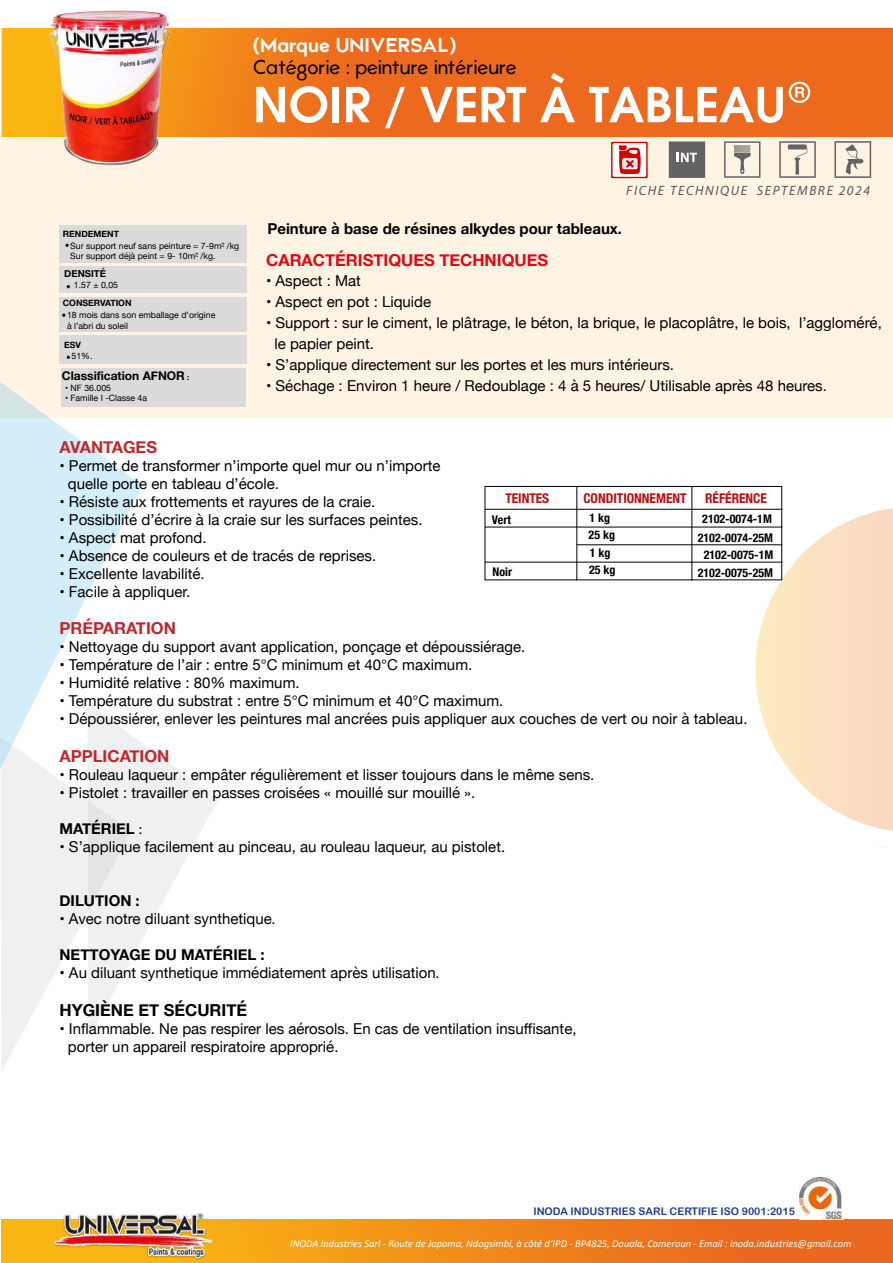
<style>
.page{position:relative;width:893px;height:1263px;background:#fff}
.page>*{position:absolute;margin:0;border:0;box-sizing:border-box;transform-origin:0 0}
.t1{font:53.25px "Av Garde Demi";color:#fff}
.t2{font:19.5px "Atami";letter-spacing:-.01em;color:#000}
.t3{font:700 19.5px "Atami";color:#fff}
.t4{font:700 16.5px "Helvetica Neue";color:#c1272d}
.t5{font:700 16.5px "Helvetica Neue";color:#e30613}
.t6{font:700 16.5px "Helvetica Neue";color:#000}
.t7{font:15px/18px "Helvetica Neue";color:#000}
.t8{font:700 15px "Helvetica Neue";color:#000}
.t9{font:italic 13.5px "Myriad Pro";letter-spacing:.12em;color:#575756}
.t10{font:700 condensed 13.35px "Helvetica Neue";color:#bd0d0d}
.t11{font:700 condensed 12px/17px "Helvetica Neue";color:#000}
.t12{font:700 12px "Helvetica Neue";color:#000}
.t13{font:italic 10.5px "Calibri";color:#fff}
.t14{font:10.5px "Arial Rounded MT Bold";color:#1f3c8f}
.t15{font:700 9.6px "Helvetica Neue";color:#000}
.t16{font:8.7px/10.5px "Helvetica Neue";color:#000}
.t17{font:700 8.7px "Helvetica Neue";color:#000}
.s1{font-size:7.5px}
.s2{font-family:"Myriad Pro";font-weight:400}
.s3{font-family:"Myriad Pro"}
</style>
<div class="page">
<svg style="left:2px;top:28px;width:891px;height:109px;background:#ed6f1c"></svg>
<div style="left:1px;top:137px;width:892px;height:280px;background:#fff3e4"></div>
<svg style="left:2px;top:1219px;width:891px;height:44px;background:#f08419"></svg>
<img style="left:39px;top:1213px;width:185px;height:50px">
<svg style="left:755px;top:507px;width:138px;height:324px"></svg>
<img style="left:30px;top:10px;width:171px;height:156px">
<svg style="left:1px;top:744px;width:217px;height:326px"></svg>
<svg style="left:0;top:381px;width:142px;height:390px;fill:#d3eef9"></svg>
<img style="left:800px;top:1177px;width:43px;height:43px">
<div style="left:485px;top:486px;width:297px;height:94px;border:1px solid #000"></div>
<hr style="left:576px;top:486px;width:1px;height:94px;background:#000">
<hr style="left:691px;top:486px;width:1px;height:94px;background:#000">
<hr style="left:485px;top:509px;width:297px;height:1px;background:#000">
<hr style="left:485px;top:527px;width:297px;height:1px;background:#000">
<hr style="left:577px;top:544px;width:205px;height:1px;background:#000">
<hr style="left:485px;top:562px;width:297px;height:1px;background:#000">
<svg style="left:669px;top:141px;width:36px;height:37px"></svg>
<svg style="left:834px;top:141px;width:37px;height:37px"></svg>
<svg style="left:779px;top:141px;width:37px;height:37px"></svg>
<svg style="left:724px;top:141px;width:36px;height:37px"></svg>
<svg style="left:611px;top:142px;width:37px;height:36px"></svg>
<div style="left:60px;top:225px;width:187px;height:38px;background:#dadada"></div>
<svg style="left:65px;top:244px;width:4px;height:3px"></svg>
<div style="left:60px;top:267px;width:187px;height:26px;background:#dadada"></div>
<div style="left:60px;top:297px;width:187px;height:35px;background:#dadada"></div>
<svg style="left:62px;top:313px;width:4px;height:4px"></svg>
<div style="left:60px;top:336px;width:187px;height:28px;background:#dadada"></div>
<div style="left:61px;top:368px;width:185px;height:39px;background:#dadada"></div>
<h2 class="t3" style="left:253px;top:33px;width:205px">(Marque UNIVERSAL)</h2>
<h2 class="t2" style="left:253px;top:56px;width:266px">Catégorie : peinture intérieure</h2>
<h1 class="t1" style="left:253px;top:73px;width:561px">NOIR / VERT À TABLEAU®</h1>
<p class="t17" style="left:63px;top:227px;width:58px">RENDEMENT</p>
<p class="t16" style="left:70px;top:241px;width:171px">Sur support neuf sans peinture = 7-9m² /kg<br>Sur support déjà peint = 9- 10m² /kg.</p>
<p class="t15" style="left:64px;top:266px;width:43px">DENSITÉ</p>
<p class="t16" style="left:74px;top:280px;width:46px">1.57 ± 0,05</p>
<p class="t17" style="left:63px;top:296px;width:70px">CONSERVATION</p>
<p class="t16" style="left:67px;top:310px;width:150px">18 mois dans son emballage d’origine à l’abri du soleil</p>
<p class="t17" style="left:64px;top:339px;width:18px">ESV</p>
<p class="t16" style="left:72px;top:351px;width:22px">51%.</p>
<p class="t12" style="left:62px;top:366px;width:129px">Classification AFNOR <span class="s1">:</span></p>
<p class="t16" style="left:65px;top:383px;width:47px">• NF 36.005</p>
<p class="t16" style="left:65px;top:393px;width:84px">• Famille I -Classe 4a</p>
<p class="t9" style="left:626px;top:182px;width:246px">FICHE TECHNIQUE SEPTEMBRE 2024</p>
<p class="t8" style="left:267px;top:217px;width:356px">Peinture à base de résines alkydes pour tableaux.</p>
<p class="t7" style="left:266px;top:273px;width:96px">• Aspect : Mat</p>
<p class="t7" style="left:266px;top:294px;width:167px">• Aspect en pot : Liquide</p>
<p class="t7" style="left:274px;top:313px;width:609px;line-height:21px;text-indent:-8px">• Support : sur le ciment, le plâtrage, le béton, la brique, le placoplâtre, le bois, l’aggloméré, le papier peint.</p>
<p class="t7" style="left:266px;top:357px;width:409px">• S’applique directement sur les portes et les murs intérieurs.</p>
<p class="t7" style="left:266px;top:378px;width:562px">• Séchage : Environ 1 heure / Redoublage : 4 à 5 heures/ Utilisable après 48 heures.</p>
<p class="t5" style="left:266px;top:247px;width:284px">CARACTÉRISTIQUES TECHNIQUES</p>
<p class="t4" style="left:60px;top:434px;width:99px">AVANTAGES</p>
<p class="t7" style="left:68px;top:457px;width:374px;text-indent:-8px">• Permet de transformer n’importe quel mur ou n’importe quelle porte en tableau d’école.</p>
<p class="t7" style="left:60px;top:493px;width:317px">• Résiste aux frottements et rayures de la craie.</p>
<p class="t7" style="left:60px;top:511px;width:365px">• Possibilité d’écrire à la craie sur les surfaces peintes.</p>
<p class="t7" style="left:60px;top:529px;width:148px">• Aspect mat profond.</p>
<p class="t7" style="left:60px;top:547px;width:318px">• Absence de couleurs et de tracés de reprises.</p>
<p class="t7" style="left:60px;top:565px;width:147px">• Excellente lavabilité.</p>
<p class="t7" style="left:60px;top:583px;width:132px">• Facile à appliquer.</p>
<p class="t4" style="left:60px;top:616px;width:118px">PRÉPARATION</p>
<p class="t7" style="left:60px;top:639px;width:467px">• Nettoyage du support avant application, ponçage et dépoussiérage.</p>
<p class="t7" style="left:60px;top:657px;width:414px">• Température de l’air : entre 5°C minimum et 40°C maximum.</p>
<p class="t7" style="left:60px;top:675px;width:242px">• Humidité relative : 80% maximum.</p>
<p class="t7" style="left:60px;top:693px;width:445px">• Température du substrat : entre 5°C minimum et 40°C maximum.</p>
<p class="t7" style="left:60px;top:711px;width:689px">• Dépoussiérer, enlever les peintures mal ancrées puis appliquer aux couches de vert ou noir à tableau.</p>
<p class="t4" style="left:60px;top:743px;width:111px">APPLICATION</p>
<p class="t7" style="left:60px;top:767px;width:536px">• Rouleau laqueur : empâter régulièrement et lisser toujours dans le même sens.</p>
<p class="t7" style="left:60px;top:785px;width:417px">• Pistolet : travailler en passes croisées « mouillé sur mouillé ».</p>
<p class="t8" style="left:60px;top:817px;width:84px">MATÉRIEL <span class="s2">:</span></p>
<p class="t7" style="left:60px;top:839px;width:447px">• S’applique facilement au pinceau, au rouleau laqueur, au pistolet.</p>
<p class="t8" style="left:60px;top:889px;width:82px">DILUTION :</p>
<p class="t7" style="left:60px;top:911px;width:217px">• Avec notre diluant synthetique<span class="s3">.</span></p>
<p class="t8" style="left:60px;top:943px;width:207px">NETTOYAGE DU MATÉRIEL :</p>
<p class="t7" style="left:60px;top:965px;width:381px">• Au diluant synthetique immédiatement après utilisation<span class="s3">.</span></p>
<p class="t6" style="left:60px;top:997px;width:189px">HYGIÈNE ET SÉCURITÉ</p>
<p class="t7" style="left:68px;top:1020px;width:510px;text-indent:-8px">• Inflammable. Ne pas respirer les aérosols. En cas de ventilation insuffisante, porter un appareil respiratoire approprié.</p>
<p class="t10" style="left:505px;top:487px;width:45px">TEINTES</p>
<p class="t10" style="left:583px;top:487px;width:105px">CONDITIONNEMENT</p>
<p class="t10" style="left:705px;top:487px;width:63px">RÉFÉRENCE</p>
<p class="t11" style="left:492px;top:511px;width:21px">Vert</p>
<p class="t11" style="left:589px;top:508px;width:28px">1 kg<br>25 kg</p>
<p class="t11" style="left:589px;top:544px;width:28px">1 kg<br>25 kg</p>
<p class="t11" style="left:698px;top:508px;width:77px;line-height:19px;text-align:center">2102-0074-1M<br>2102-0074-25M</p>
<p class="t11" style="left:704px;top:546px;width:71px">2102-0075-1M</p>
<p class="t11" style="left:493px;top:562px;width:21px">Noir</p>
<p class="t11" style="left:698px;top:564px;width:77px">2102-0075-25M</p>
<p class="t14" style="left:533px;top:1205px;width:263px">INODA INDUSTRIES SARL CERTIFIE ISO 9001:2015</p>
<p class="t13" style="left:290px;top:1236px;width:563px">INODA Industries Sarl - Route de Japoma, Ndogsimbi, à côté d’IPD - BP4825, Douala, Cameroun - Email : inoda.industries@gmail.com</p>
</div>
